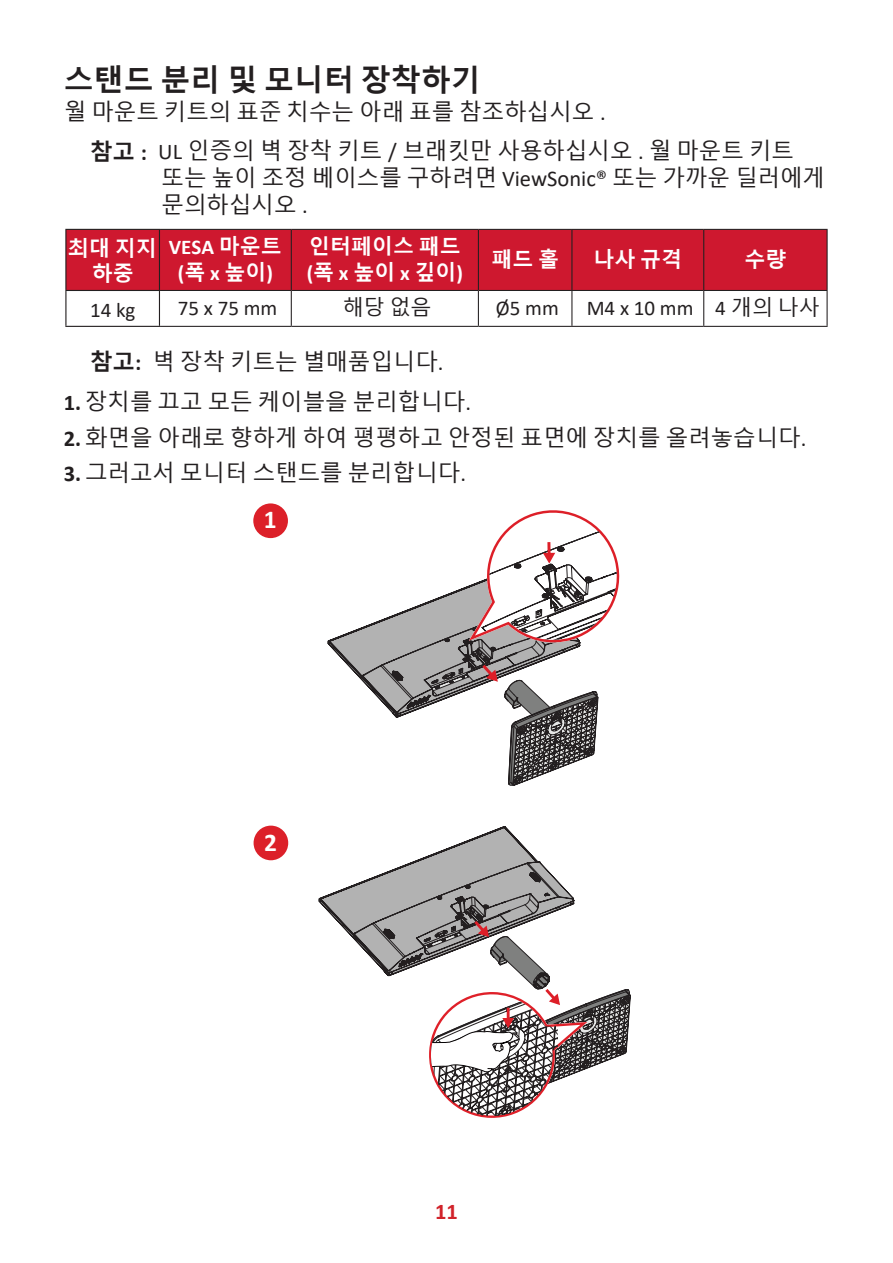
<style>
.page{position:relative;width:893px;height:1263px;background:#fff}
.page>*{position:absolute;margin:0;border:0;box-sizing:border-box;transform-origin:0 0}
.t1{font:700 30px "Malgun Gothic";color:#231f20}
.t2{font:700 25.35px "Calibri";color:#fff}
.t3{font:22.5px/39.8px "Malgun Gothic";color:#231f20}
.t4{font:700 22.5px "Calibri";color:#d1232a}
.t5{font:700 21px/25.2px "Malgun Gothic";color:#fff;text-align:center}
.t6{font:21px "Calibri";color:#231f20}
.t7{font:700 21px/25.2px "Calibri";color:#fff;text-align:center}
.t8{font:21px "Malgun Gothic";color:#231f20}
.s1{font-family:"Calibri"}
.s2{font-weight:700}
.s3{font-family:"Calibri";font-weight:700}
.s4{font-family:"Malgun Gothic"}
</style>
<div class="page">
<div style="left:66px;top:230px;width:760px;height:60px;background:#ce182f"></div>
<hr style="left:160px;top:229px;width:131px;height:1px;background:#231f20">
<hr style="left:291px;top:229px;width:187px;height:1px;background:#231f20">
<hr style="left:291px;top:230px;width:1px;height:60px;background:#231f20">
<hr style="left:478px;top:229px;width:94px;height:1px;background:#231f20">
<hr style="left:478px;top:230px;width:1px;height:60px;background:#231f20">
<hr style="left:572px;top:229px;width:132px;height:1px;background:#231f20">
<hr style="left:571px;top:230px;width:1px;height:60px;background:#231f20">
<hr style="left:704px;top:229px;width:124px;height:1px;background:#231f20">
<hr style="left:703px;top:230px;width:1px;height:60px;background:#231f20">
<hr style="left:826px;top:230px;width:2px;height:60px;background:#231f20">
<hr style="left:160px;top:290px;width:131px;height:1px;background:#231f20">
<hr style="left:291px;top:290px;width:187px;height:1px;background:#231f20">
<hr style="left:291px;top:291px;width:1px;height:35px;background:#231f20">
<hr style="left:478px;top:290px;width:94px;height:1px;background:#231f20">
<hr style="left:478px;top:291px;width:1px;height:35px;background:#231f20">
<hr style="left:572px;top:290px;width:132px;height:1px;background:#231f20">
<hr style="left:571px;top:291px;width:1px;height:35px;background:#231f20">
<hr style="left:704px;top:290px;width:124px;height:1px;background:#231f20">
<hr style="left:703px;top:291px;width:1px;height:35px;background:#231f20">
<hr style="left:826px;top:291px;width:2px;height:35px;background:#231f20">
<hr style="left:160px;top:326px;width:131px;height:1px;background:#231f20">
<hr style="left:291px;top:326px;width:187px;height:1px;background:#231f20">
<hr style="left:478px;top:326px;width:94px;height:1px;background:#231f20">
<hr style="left:572px;top:326px;width:132px;height:1px;background:#231f20">
<hr style="left:704px;top:326px;width:124px;height:1px;background:#231f20">
<hr style="left:65px;top:229px;width:95px;height:1px;background:#231f20">
<hr style="left:65px;top:230px;width:1px;height:60px;background:#231f20">
<hr style="left:159px;top:230px;width:1px;height:60px;background:#231f20">
<hr style="left:65px;top:290px;width:95px;height:1px;background:#231f20">
<hr style="left:65px;top:291px;width:1px;height:35px;background:#231f20">
<hr style="left:159px;top:291px;width:1px;height:35px;background:#231f20">
<hr style="left:65px;top:326px;width:95px;height:1px;background:#231f20">
<div style="left:253px;top:503px;width:35px;height:35px;background:#dc2029;border-radius:50%"></div>
<svg style="left:328px;top:510px;width:292px;height:276px"></svg>
<div style="left:254px;top:826px;width:34px;height:34px;background:#dc2029;border-radius:50%"></div>
<svg style="left:319px;top:826px;width:312px;height:292px"></svg>
<h1 class="t1" style="left:64px;top:62px;width:419px">스탠드 분리 및 모니터 장착하기</h1>
<p class="t3" style="left:90px;top:92px;width:705px;text-indent:-26px">월 마운트 키트의 표준 치수는 아래 표를 참조하십시오 <span class="s1">.<br></span><span class="s2">참고</span> <span class="s3">:</span> <span class="s1">UL</span> 인증의 벽 장착 키트 <span class="s1">/</span> 브래킷만 사용하십시오 <span class="s1">.</span> 월 마운트 키트</p>
<p class="t3" style="left:162px;top:165px;width:665px;line-height:27px">또는 높이 조정 베이스를 구하려면 <span class="s1">ViewSonic®</span> 또는 가까운 딜러에게 문의하십시오 <span class="s1">.</span></p>
<p class="t5" style="left:68px;top:236px;width:90px">최대 지지 하중</p>
<p class="t7" style="left:169px;top:235px;width:115px">VESA <span class="s4">마운트 </span>(<span class="s4">폭</span> x <span class="s4">높이</span>)</p>
<p class="t5" style="left:307px;top:234px;width:158px;text-align:left">인터페이스 패드 <span class="s1">(</span>폭 <span class="s1">x</span> 높이 <span class="s1">x</span> 깊이<span class="s1">)</span></p>
<p class="t5" style="left:491px;top:247px;width:69px">패드 홀</p>
<p class="t5" style="left:594px;top:247px;width:90px">나사 규격</p>
<p class="t5" style="left:744px;top:247px;width:44px">수량</p>
<p class="t6" style="left:90px;top:295px;width:47px">14 kg</p>
<p class="t6" style="left:178px;top:294px;width:101px">75 x 75 mm</p>
<p class="t8" style="left:343px;top:296px;width:90px">해당 없음</p>
<p class="t6" style="left:496px;top:294px;width:64px">Ø5 mm</p>
<p class="t6" style="left:587px;top:294px;width:235px">M4 x 10 mm 4 <span class="s4">개의 나사</span></p>
<p class="t3" style="left:90px;top:343px;width:355px"><span class="s2">참고</span><span class="s3">:</span> 벽 장착 키트는 별매품입니다<span class="s1">.</span></p>
<p class="t3" style="left:64px;top:382px;width:409px"><span class="s3">1.</span> 장치를 끄고 모든 케이블을 분리합니다<span class="s1">.</span></p>
<p class="t3" style="left:64px;top:418px;width:744px"><span class="s3">2.</span> 화면을 아래로 향하게 하여 평평하고 안정된 표면에 장치를 올려놓습니다<span class="s1">.</span></p>
<p class="t3" style="left:64px;top:453px;width:404px"><span class="s3">3.</span> 그러고서 모니터 스탠드를 분리합니다<span class="s1">.</span></p>
<p class="t2" style="left:264px;top:502px;width:14px">1</p>
<p class="t2" style="left:264px;top:824px;width:14px">2</p>
<p class="t4" style="left:435px;top:1196px;width:24px">11</p>
</div>
